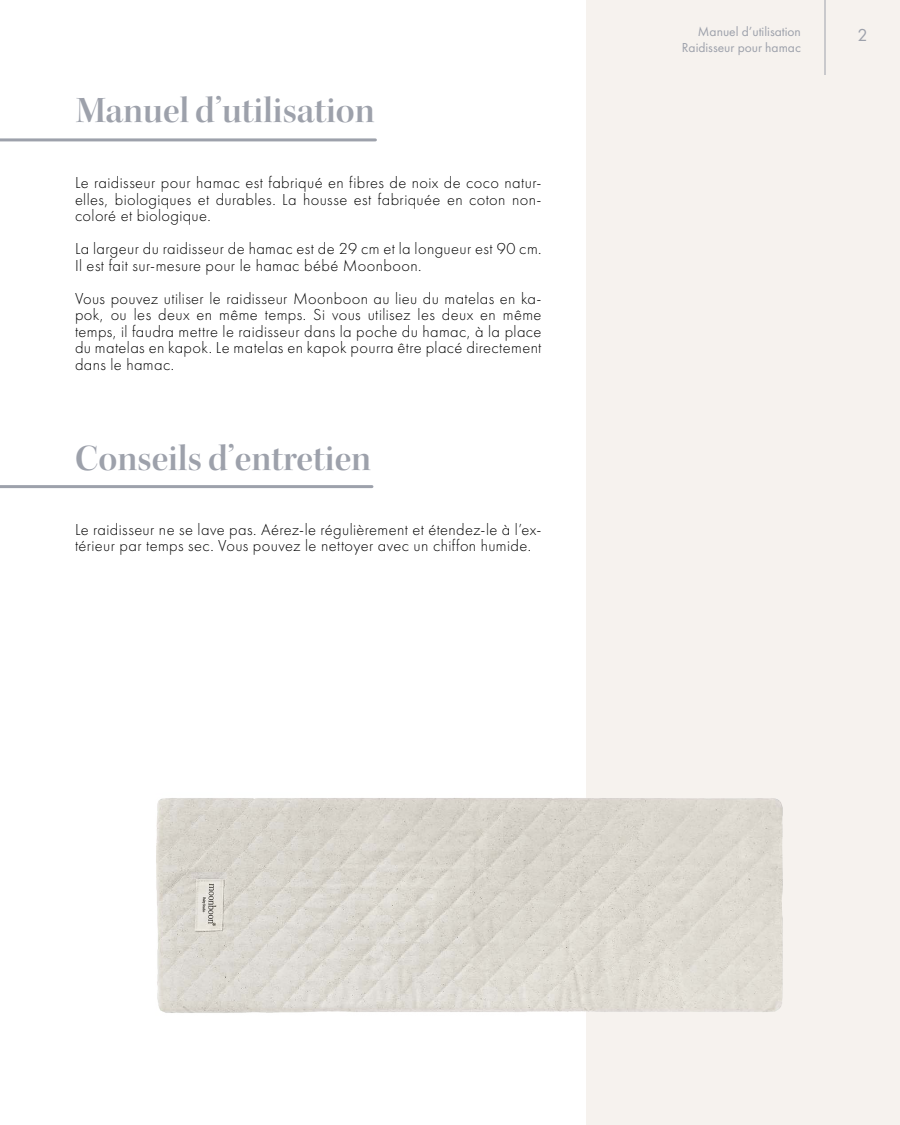
<style>
.page{position:relative;width:900px;height:1125px;background:#fff}
.page>*{position:absolute;margin:0;border:0;box-sizing:border-box;transform-origin:0 0}
.t1{font:37.5px "Kepler Std Semibold Disp";color:#9da1ab}
.t2{font:18px "Futura PT";color:#9da1ab}
.t3{font:300 16.5px/16.5px "Futura PT";letter-spacing:.025em;color:#000;text-align:justify}
.t4{font:13.5px/16.2px "Futura PT";color:#9da1ab;text-align:right}
</style>
<div class="page">
<div style="left:586px;top:0;width:314px;height:1125px;background:#f6f2ee"></div>
<hr style="left:825px;top:0;width:1px;height:75px;background:#9da1ab">
<img style="left:156px;top:798px;width:627px;height:215px">
<hr style="left:0;top:138px;width:375px;height:3px;background:#9da1ab">
<hr style="left:0;top:485px;width:372px;height:3px;background:#9da1ab">
<h1 class="t1" style="left:76px;top:89px;width:301px">Manuel d’utilisation</h1>
<p class="t3" style="left:75px;top:174px;width:468px">Le raidisseur pour hamac est fabriqué en fibres de noix de coco natur&shy;elles, biologiques et durables. La housse est fabriquée en coton non&shy;coloré et biologique.</p>
<p class="t3" style="left:75px;top:240px;width:468px">La largeur du raidisseur de hamac est de 29 cm et la longueur est 90 cm.<br>Il est fait sur-mesure pour le hamac bébé Moonboon.</p>
<p class="t3" style="left:75px;top:290px;width:468px">Vous pouvez utiliser le raidisseur Moonboon au lieu du matelas en ka&shy;pok, ou les deux en même temps. Si vous utilisez les deux en même temps, il faudra mettre le raidisseur dans la poche du hamac, à la place du matelas en kapok. Le matelas en kapok pourra être placé directement dans le hamac.</p>
<h1 class="t1" style="left:75px;top:437px;width:298px">Conseils d’entretien</h1>
<p class="t3" style="left:75px;top:521px;width:468px">Le raidisseur ne se lave pas. Aérez-le régulièrement et étendez-le à l’ex&shy;térieur par temps sec. Vous pouvez le nettoyer avec un chiffon humide.</p>
<p class="t4" style="left:682px;top:23px;width:121px">Manuel d’utilisation<br>Raidisseur pour hamac</p>
<p class="t2" style="left:857px;top:25px;width:12px">2</p>
</div>
